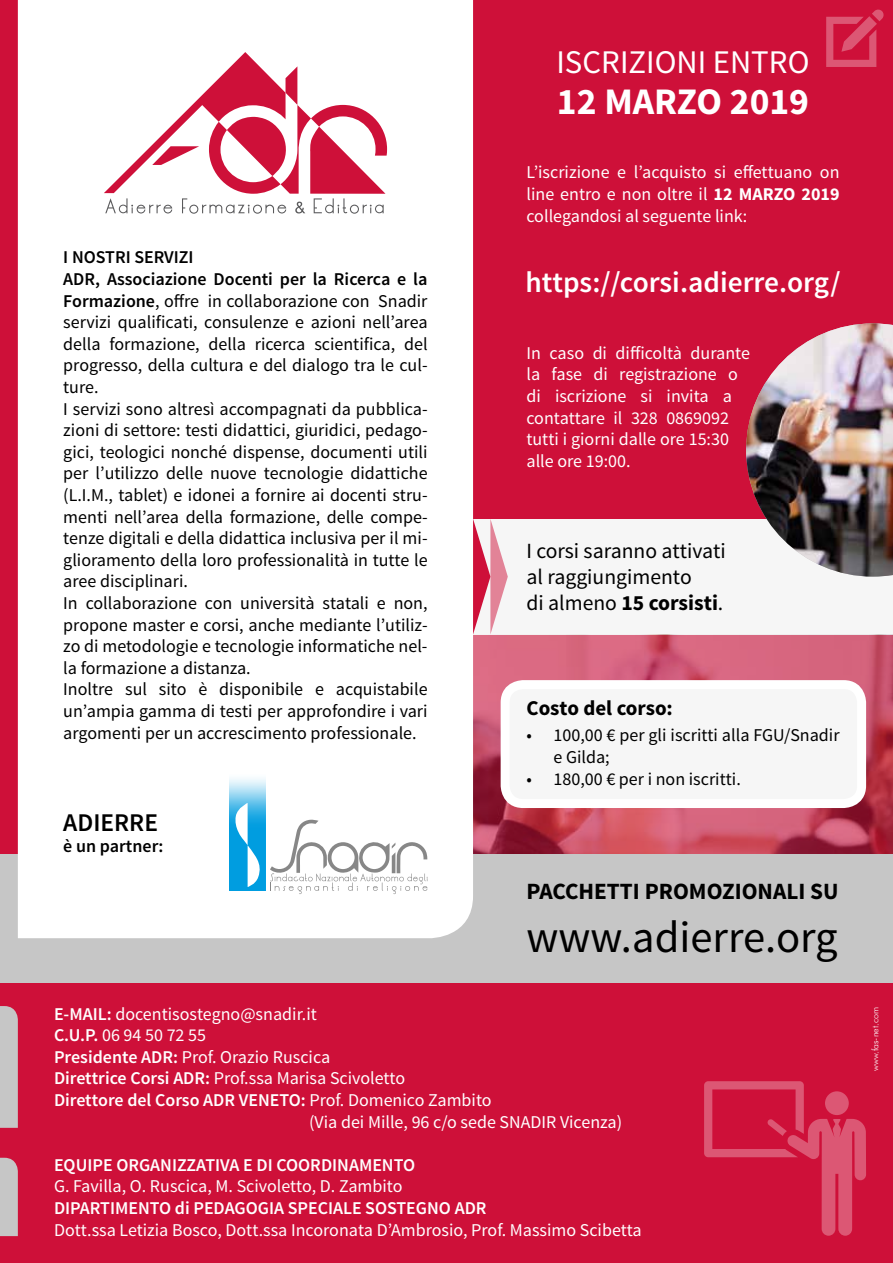
<style>
.page{position:relative;width:893px;height:1263px;background:#ce1039}
.page>*{position:absolute;margin:0;border:0;box-sizing:border-box;transform-origin:0 0}
.t1{font:44.7px "Source Sans Pro";color:#000}
.t2{font:700 37.5px "Source Sans Pro";color:#fff}
.t3{font:33px "Source Sans Pro";color:#fff}
.t4{font:600 29.4px "Source Sans Pro";color:#fff}
.t5{font:600 25.5px "Source Sans Pro";color:#000}
.t6{font:700 23.25px "Source Sans Pro";color:#000}
.t7{font:21.6px/26px "Source Sans Pro";color:#000}
.t8{font:700 21px "Source Sans Pro";color:#000}
.t9{font:18px/21.6px "Source Sans Pro";color:#000}
.t10{font:18px/21.6px "Source Sans Pro";color:#fff}
.t11{font:600 18px "Source Sans Pro";color:#fff}
.t12{font:600 18px "Source Sans Pro";color:#000}
.t13{font:300 9px "Futura BT";color:#fff}
.s1{font-weight:600}
.s2{font-weight:700}
.s3{font-weight:400}
</style>
<div class="page">
<svg style="left:826px;top:9px;width:58px;height:58px"></svg>
<div style="left:0;top:854px;width:893px;height:128px;background:#c6c6c6"></div>
<svg style="left:704px;top:1081px;width:162px;height:155px"></svg>
<div style="left:453px;top:519px;width:440px;height:115px;background:#f6f6f6"></div>
<div style="left:18px;top:0;width:455px;height:938px;background:#fff"></div>
<svg style="left:104px;top:52px;width:283px;height:162px"></svg>
<img style="left:229px;top:775px;width:37px;height:116px">
<svg style="left:270px;top:819px;width:158px;height:75px;background:#ebebeb"></svg>
<svg style="left:233px;top:803px;width:28px;height:84px;background:#52bce9"></svg>
<img style="left:473px;top:634px;width:420px;height:220px">
<div style="left:505px;top:685px;width:357px;height:118px;background:#f6f6f6;border-radius:18px"></div>
<div style="left:501px;top:680px;width:365px;height:128px;border:9px solid #fff;border-radius:18px"></div>
<svg style="left:473px;top:519px;width:35px;height:115px"></svg>
<svg style="left:0;top:1006px;width:18px;height:122px;background:#c6c1c2"></svg>
<svg style="left:0;top:1158px;width:18px;height:78px"></svg>
<img style="left:746px;top:323px;width:147px;height:254px">
<h3 class="t3" style="left:556px;top:42px;width:255px">ISCRIZIONI ENTRO</h3>
<h2 class="t2" style="left:557px;top:77px;width:254px">12 MARZO 2019</h2>
<p class="t9" style="left:63px;top:247px;width:366px"><span class="s1">I NOSTRI SERVIZI<br>ADR, Associazione Docenti per la Ricerca e la Formazione</span>, offre in collaborazione con Snadir servizi qualificati, consulenze e azioni nell’area della formazione, della ricerca scientifica, del progresso, della cultura e del dialogo tra le cul&shy;ture.<br>I servizi sono altresì accompagnati da pubblica&shy;zioni di settore: testi didattici, giuridici, pedago&shy;gici, teologici nonché dispense, documenti utili per l’utilizzo delle nuove tecnologie didattiche (L.I.M., tablet) e idonei a fornire ai docenti stru&shy;menti nell’area della formazione, delle compe&shy;tenze digitali e della didattica inclusiva per il mi&shy;glioramento della loro professionalità in tutte le aree disciplinari.<br>In collaborazione con università statali e non, propone master e corsi, anche mediante l’utiliz&shy;zo di metodologie e tecnologie informatiche nel&shy;la formazione a distanza.<br>Inoltre sul sito è disponibile e acquistabile un’ampia gamma di testi per approfondire i vari argomenti per un accrescimento professionale.</p>
<h3 class="t5" style="left:63px;top:806px;width:96px">ADIERRE</h3>
<p class="t12" style="left:63px;top:835px;width:102px">è un partner:</p>
<p class="t10" style="left:526px;top:162px;width:315px;text-align:justify">L’iscrizione e l’acquisto si effettuano on line entro e non oltre il <span class="s2">12 MARZO 2019 </span>collegandosi al seguente link:</p>
<h3 class="t4" style="left:526px;top:264px;width:316px">https://corsi.adierre.org/</h3>
<p class="t10" style="left:526px;top:342px;width:225px">In caso di difficoltà durante la fase di registrazione o di iscrizione si invita a contattare il 328 0869092 tutti i giorni dalle ore 15:30 alle ore 19:00.</p>
<p class="t7" style="left:526px;top:538px;width:201px">I corsi saranno attivati al raggiungimento<br>di almeno <span class="s2">15 corsisti</span>.</p>
<p class="t8" style="left:526px;top:695px;width:148px">Costo del corso:</p>
<p class="t9" style="left:553px;top:725px;width:288px;text-indent:-27px">• 100,00 € per gli iscritti alla FGU/Snadir e Gilda;</p>
<p class="t9" style="left:526px;top:768px;width:216px">• 180,00 € per i non iscritti.</p>
<p class="t6" style="left:526px;top:876px;width:314px">PACCHETTI PROMOZIONALI SU</p>
<h1 class="t1" style="left:526px;top:910px;width:313px">www.adierre.org</h1>
<p class="t10" style="left:54px;top:1003px;width:264px"><span class="s1">E-MAIL:</span> docentisostegno@snadir.it</p>
<p class="t10" style="left:54px;top:1025px;width:154px"><span class="s1">C.U.P.</span> 06 94 50 72 55</p>
<p class="t10" style="left:54px;top:1046px;width:278px"><span class="s1">Presidente ADR:</span> Prof. Orazio Ruscica</p>
<p class="t10" style="left:54px;top:1068px;width:353px"><span class="s1">Direttrice Corsi ADR:</span> Prof.ssa Marisa Scivoletto</p>
<p class="t11" style="left:54px;top:1088px;width:439px">Direttore del Corso ADR VENETO: <span class="s3">Prof. Domenico Zambito</span></p>
<p class="t10" style="left:309px;top:1111px;width:314px">(Via dei Mille, 96 c/o sede SNADIR Vicenza)</p>
<p class="t11" style="left:54px;top:1153px;width:363px">EQUIPE ORGANIZZATIVA E DI COORDINAMENTO</p>
<p class="t10" style="left:54px;top:1176px;width:350px">G. Favilla, O. Ruscica, M. Scivoletto, D. Zambito</p>
<p class="t11" style="left:54px;top:1196px;width:434px">DIPARTIMENTO di PEDAGOGIA SPECIALE SOSTEGNO ADR</p>
<p class="t10" style="left:54px;top:1219px;width:589px">Dott.ssa Letizia Bosco, Dott.ssa Incoronata D’Ambrosio, Prof. Massimo Scibetta</p>
<p class="t13" style="left:870px;top:1071px;width:65px;rotate:-90deg">www.fas-net.com</p>
</div>
